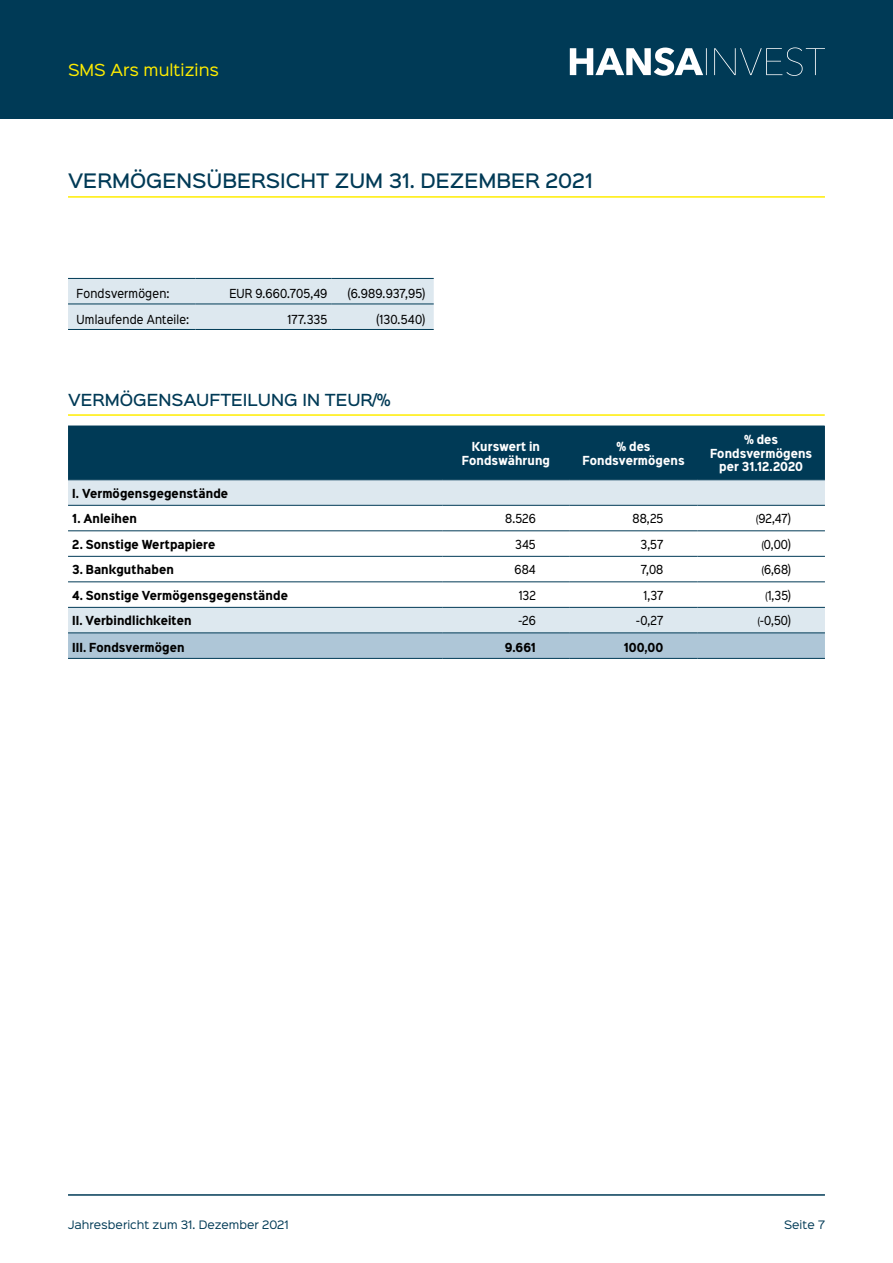
<style>
.page{position:relative;width:893px;height:1263px;background:#fff}
.page>*{position:absolute;margin:0;border:0;box-sizing:border-box;transform-origin:0 0}
.t1{font:500 18px "Sinkin Sans 500";color:#003a56}
.t2{font:500 15px "Sinkin Sans 500";color:#003a56}
.t3{font:15px "Sinkin Sans 400";color:#ffed00}
.t4{font:11.25px "Sinkin Sans Narrow W01 400 Rg";letter-spacing:.01em;color:#000}
.t5{font:700 11.25px "Sinkin Sans Narrow W01 700";letter-spacing:.01em;color:#000}
.t6{font:700 11.25px/13.5px "Sinkin Sans Narrow W01 700";letter-spacing:.005em;color:#fff;text-align:center}
.t7{font:10.5px "Sinkin Sans 400";color:#003a56}
.s1{font-size:9px}
</style>
<div class="page">
<div style="left:0;top:0;width:893px;height:119px;background:#003a56"></div>
<svg style="left:570px;top:47px;width:255px;height:29px"></svg>
<hr style="left:68px;top:1194px;width:757px;height:2px;background:#003a56">
<hr style="left:68px;top:196px;width:757px;height:2px;background:#ffed00">
<div style="left:68px;top:279px;width:366px;height:50px;background:#dde8ef"></div>
<hr style="left:68px;top:304px;width:128px;height:1px;background:#003a56">
<hr style="left:196px;top:304px;width:136px;height:1px;background:#003a56">
<hr style="left:332px;top:304px;width:102px;height:1px;background:#003a56">
<hr style="left:68px;top:278px;width:128px;height:1px;background:#003a56">
<hr style="left:68px;top:329px;width:128px;height:1px;background:#003a56">
<hr style="left:196px;top:278px;width:136px;height:1px;background:#003a56">
<hr style="left:332px;top:278px;width:102px;height:1px;background:#003a56">
<hr style="left:196px;top:329px;width:136px;height:1px;background:#003a56">
<hr style="left:332px;top:329px;width:102px;height:1px;background:#003a56">
<div style="left:68px;top:425px;width:757px;height:54px;background:#003a56"></div>
<svg style="left:68px;top:480px;width:757px;height:152px"></svg>
<svg style="left:68px;top:633px;width:757px;height:25px;background:#aac3d4"></svg>
<hr style="left:68px;top:479px;width:374px;height:1px;background:#003a56">
<hr style="left:442px;top:479px;width:128px;height:1px;background:#003a56">
<hr style="left:570px;top:479px;width:127px;height:1px;background:#003a56">
<hr style="left:697px;top:479px;width:128px;height:1px;background:#003a56">
<hr style="left:68px;top:530px;width:374px;height:1px;background:#003a56">
<hr style="left:442px;top:530px;width:128px;height:1px;background:#003a56">
<hr style="left:570px;top:530px;width:127px;height:1px;background:#003a56">
<hr style="left:697px;top:530px;width:128px;height:1px;background:#003a56">
<hr style="left:442px;top:505px;width:128px;height:1px;background:#003a56">
<hr style="left:570px;top:505px;width:127px;height:1px;background:#003a56">
<hr style="left:697px;top:505px;width:128px;height:1px;background:#003a56">
<hr style="left:442px;top:556px;width:128px;height:1px;background:#003a56">
<hr style="left:570px;top:556px;width:127px;height:1px;background:#003a56">
<hr style="left:697px;top:556px;width:128px;height:1px;background:#003a56">
<hr style="left:442px;top:581px;width:128px;height:1px;background:#003a56">
<hr style="left:570px;top:581px;width:127px;height:1px;background:#003a56">
<hr style="left:697px;top:581px;width:128px;height:1px;background:#003a56">
<hr style="left:442px;top:607px;width:128px;height:1px;background:#003a56">
<hr style="left:570px;top:607px;width:127px;height:1px;background:#003a56">
<hr style="left:697px;top:607px;width:128px;height:1px;background:#003a56">
<hr style="left:68px;top:505px;width:374px;height:1px;background:#003a56">
<hr style="left:68px;top:556px;width:374px;height:1px;background:#003a56">
<hr style="left:68px;top:581px;width:374px;height:1px;background:#003a56">
<hr style="left:68px;top:607px;width:374px;height:1px;background:#003a56">
<hr style="left:68px;top:632px;width:374px;height:1px;background:#003a56">
<hr style="left:442px;top:632px;width:128px;height:1px;background:#003a56">
<hr style="left:570px;top:632px;width:127px;height:1px;background:#003a56">
<hr style="left:697px;top:632px;width:128px;height:1px;background:#003a56">
<hr style="left:68px;top:658px;width:374px;height:1px;background:#003a56">
<hr style="left:442px;top:658px;width:128px;height:1px;background:#003a56">
<hr style="left:570px;top:658px;width:127px;height:1px;background:#003a56">
<hr style="left:697px;top:658px;width:128px;height:1px;background:#003a56">
<hr style="left:68px;top:414px;width:757px;height:2px;background:#ffed00">
<h2 class="t3" style="left:68px;top:57px;width:153px">SMS Ars multizins</h2>
<h1 class="t1" style="left:68px;top:165px;width:384px">VERMÖGENSÜBERSICHT ZUM 31. DEZEMBER</h1>
<h1 class="t1" style="left:546px;top:165px;width:49px">2021</h1>
<p class="t4" style="left:77px;top:286px;width:94px">Fondsvermögen:</p>
<p class="t4" style="left:229px;top:286px;width:100px">EUR 9.660.705,49</p>
<p class="t4" style="left:348px;top:286px;width:79px">(6.989.937,95)</p>
<p class="t4" style="left:77px;top:311px;width:114px">Umlaufende Anteile:</p>
<p class="t4" style="left:287px;top:311px;width:42px">177.335</p>
<p class="t4" style="left:377px;top:311px;width:50px">(130.540)</p>
<h2 class="t2" style="left:68px;top:387px;width:324px">VERMÖGENSAUFTEILUNG IN TEUR/%</h2>
<p class="t6" style="left:462px;top:439px;width:90px">Kurswert in<br>Fondswährung</p>
<p class="t6" style="left:583px;top:439px;width:104px">% des<br>Fondsvermögens</p>
<p class="t6" style="left:710px;top:432px;width:104px">% des<br>Fondsvermögens per 31.12.2020</p>
<p class="t5" style="left:72px;top:485px;width:157px">I. Vermögensgegenstände</p>
<p class="t5" style="left:72px;top:511px;width:66px">1. Anleihen</p>
<p class="t4" style="left:505px;top:511px;width:32px">8.526</p>
<p class="t4" style="left:632px;top:511px;width:32px">88,25</p>
<p class="t4" style="left:756px;top:511px;width:36px"><span class="s1">(</span>92,47)</p>
<p class="t5" style="left:72px;top:536px;width:145px">2. Sonstige Wertpapiere</p>
<p class="t4" style="left:515px;top:536px;width:22px">345</p>
<p class="t4" style="left:641px;top:536px;width:24px">3,57</p>
<p class="t4" style="left:762px;top:536px;width:31px"><span class="s1">(</span>0,00)</p>
<p class="t5" style="left:72px;top:562px;width:103px">3. Bankguthaben</p>
<p class="t4" style="left:514px;top:562px;width:23px">684</p>
<p class="t4" style="left:641px;top:562px;width:24px">7,08</p>
<p class="t4" style="left:762px;top:562px;width:31px"><span class="s1">(</span>6,68)</p>
<p class="t5" style="left:72px;top:587px;width:217px">4. Sonstige Vermögensgegenstände</p>
<p class="t4" style="left:519px;top:587px;width:18px">132</p>
<p class="t4" style="left:643px;top:587px;width:21px">1,37</p>
<p class="t4" style="left:765px;top:587px;width:27px"><span class="s1">(</span>1,35)</p>
<p class="t5" style="left:72px;top:613px;width:121px">II. Verbindlichkeiten</p>
<p class="t4" style="left:518px;top:613px;width:19px">-26</p>
<p class="t4" style="left:636px;top:613px;width:29px">-0,27</p>
<p class="t4" style="left:758px;top:613px;width:35px"><span class="s1">(</span>-0,50)</p>
<p class="t5" style="left:72px;top:639px;width:114px">III. Fondsvermögen</p>
<p class="t5" style="left:505px;top:639px;width:32px">9.661</p>
<p class="t5" style="left:624px;top:639px;width:41px">100,00</p>
<p class="t7" style="left:68px;top:1216px;width:222px">Jahresbericht zum 31. Dezember 2021</p>
<p class="t7" style="left:784px;top:1216px;width:42px">Seite 7</p>
</div>
